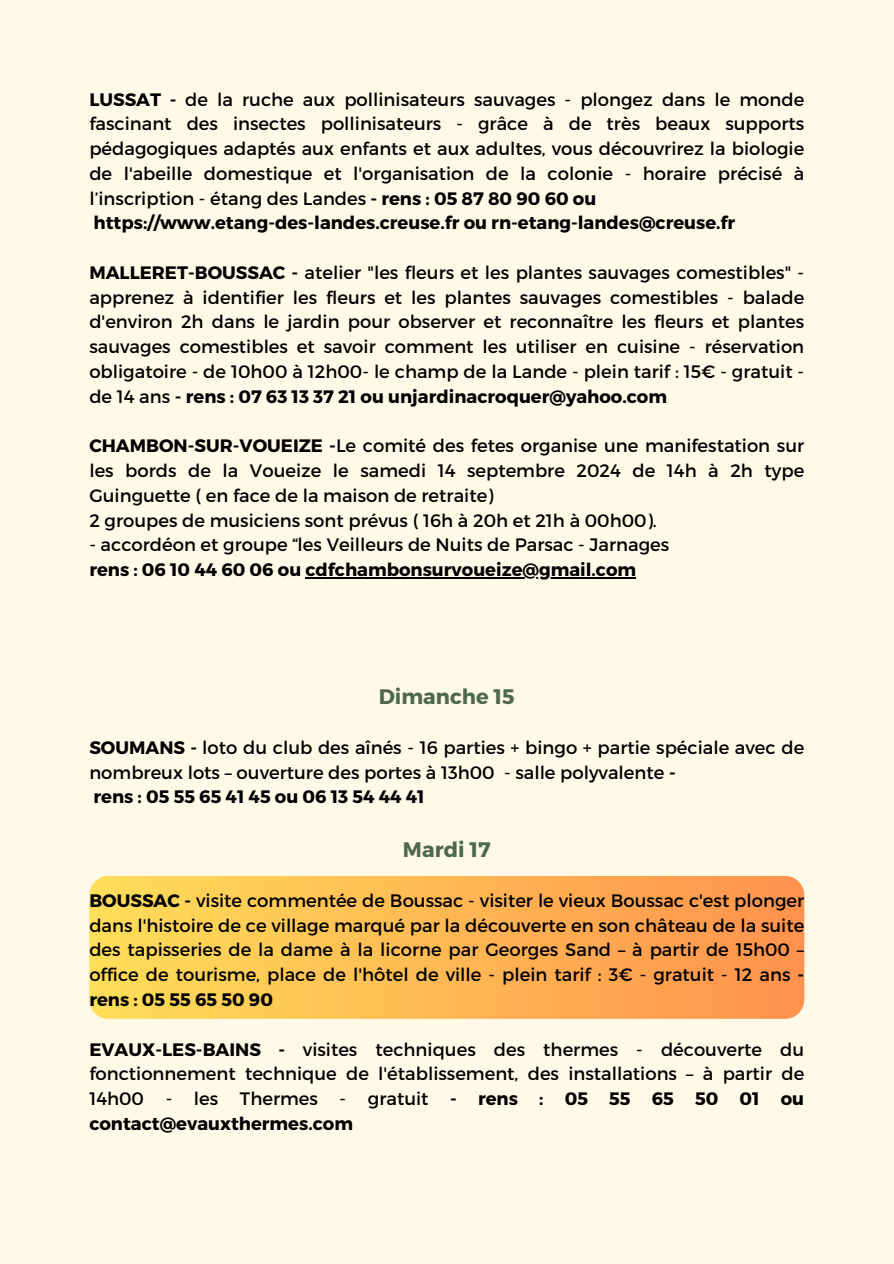
<style>
.page{position:relative;width:894px;height:1264px;background:#fff}
.page>*{position:absolute;margin:0;border:0;box-sizing:border-box;transform-origin:0 0}
.t1{font:700 21px "Montserrat";color:#4e684b}
.t2{font:18px/24.8px "Montserrat";color:#000}
.t3{font:700 18px "Montserrat";color:#000}
.s1{font-weight:700}
</style>
<div class="page">
<div style="left:0;top:0;width:893px;height:1263px;background:#fffae7"></div>
<div style="left:89px;top:876px;width:715px;height:142px;background:linear-gradient(to right,#ffde59,#ff924d);border-radius:19px"></div>
<hr style="left:305px;top:577px;width:331px;height:1px;background:#000">
<p class="t2" style="left:89px;top:86px;width:716px"><span class="s1">LUSSAT -</span> de la ruche aux pollinisateurs sauvages - plongez dans le monde fascinant des insectes pollinisateurs - grâce à de très beaux supports pédagogiques adaptés aux enfants et aux adultes, vous découvrirez la biologie de l'abeille domestique et l'organisation de la colonie - horaire précisé à l’inscription - étang des Landes <span class="s1">- rens : 05 87 80 90 60 ou https://www.etang-des-landes.creuse.fr ou rn-etang-landes@creuse.fr</span></p>
<p class="t2" style="left:89px;top:259px;width:716px;text-align:justify"><span class="s1">MALLERET-BOUSSAC -</span> atelier "les fleurs et les plantes sauvages comestibles" - apprenez à identifier les fleurs et les plantes sauvages comestibles - balade d'environ 2h dans le jardin pour observer et reconnaître les fleurs et plantes sauvages comestibles et savoir comment les utiliser en cuisine - réservation obligatoire - de 10h00 à 12h00- le champ de la Lande - plein tarif : 15€ - gratuit - de 14 ans <span class="s1">- rens : 07 63 13 37 21 ou unjardinacroquer@yahoo.com</span></p>
<p class="t2" style="left:89px;top:432px;width:716px"><span class="s1">CHAMBON-SUR-VOUEIZE -</span>Le comité des fetes organise une manifestation sur les bords de la Voueize le samedi 14 septembre 2024 de 14h à 2h type Guinguette ( en face de la maison de retraite)<br>2 groupes de musiciens sont prévus ( 16h à 20h et 21h à 00h00).</p>
<p class="t2" style="left:89px;top:531px;width:581px">- accordéon et groupe “les Veilleurs de Nuits de Parsac - Jarnages</p>
<p class="t3" style="left:89px;top:558px;width:548px">rens : 06 10 44 60 06 ou cdfchambonsurvoueize@gmail.com</p>
<p class="t1" style="left:379px;top:683px;width:137px">Dimanche 15</p>
<p class="t2" style="left:89px;top:734px;width:716px"><span class="s1">SOUMANS -</span> loto du club des aînés - 16 parties + bingo + partie spéciale avec de nombreux lots – ouverture des portes à 13h00 - salle polyvalente <span class="s1">-<br>rens : 05 55 65 41 45 ou 06 13 54 44 41</span></p>
<p class="t1" style="left:403px;top:836px;width:89px">Mardi 17</p>
<p class="t2" style="left:89px;top:887px;width:716px;text-align:justify"><span class="s1">BOUSSAC -</span> visite commentée de Boussac - visiter le vieux Boussac c'est plonger dans l'histoire de ce village marqué par la découverte en son château de la suite des tapisseries de la dame à la licorne par Georges Sand – à partir de 15h00 – office de tourisme, place de l'hôtel de ville - plein tarif : 3€ - gratuit - 12 ans <span class="s1">- rens : 05 55 65 50 90</span></p>
<p class="t2" style="left:89px;top:1035px;width:716px;text-align:justify"><span class="s1">EVAUX-LES-BAINS -</span> visites techniques des thermes - découverte du fonctionnement technique de l'établissement, des installations – à partir de 14h00 - les Thermes - gratuit <span class="s1">- rens : 05 55 65 50 01 ou contact@evauxthermes.com</span></p>
</div>
